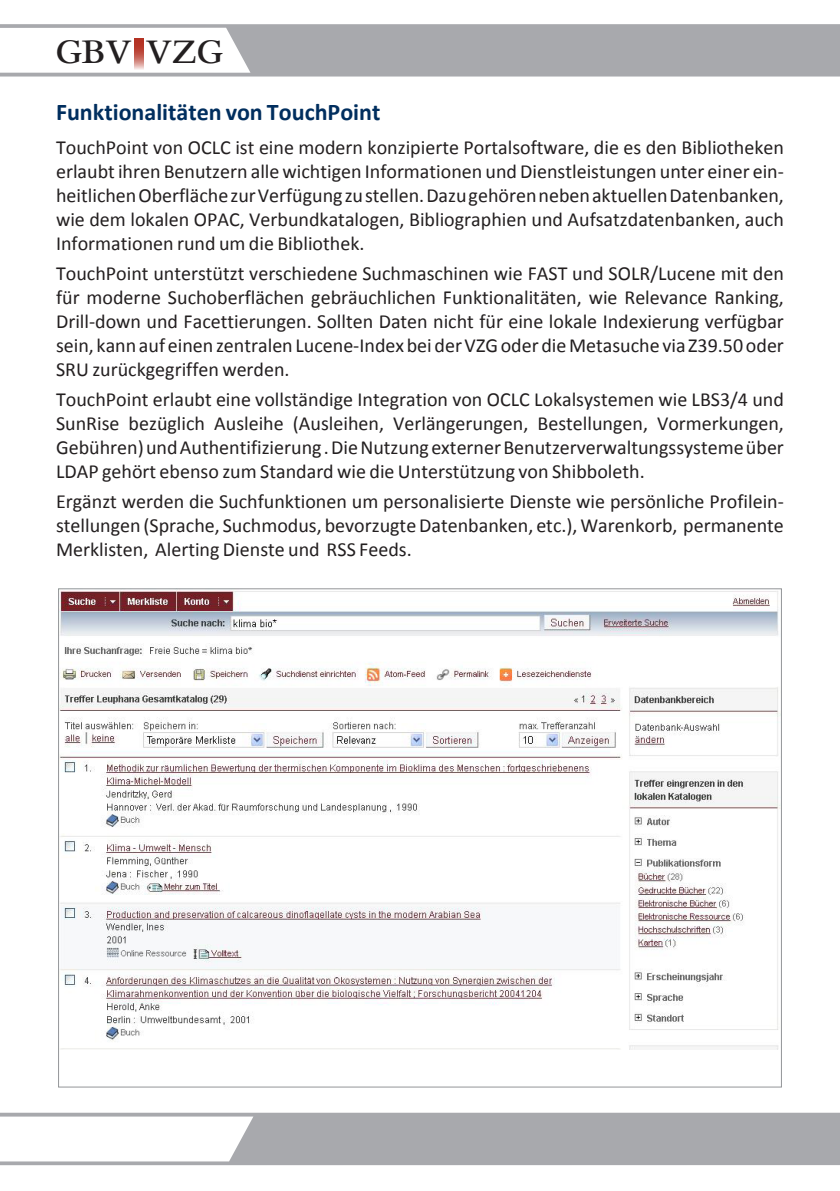
<style>
.page{position:relative;width:840px;height:1191px;background:#fff}
.page>*{position:absolute;margin:0;border:0;box-sizing:border-box;transform-origin:0 0}
.t1{font:600 36px "Bembo";color:#231f20}
.Überschrift_2{font:700 24px "Calibri";color:#002e5e}
.Brotschrift{font:20px/24px "Calibri";color:#231f20;text-align:justify}
</style>
<div class="page">
<svg style="left:0;top:24px;width:839px;height:53px;fill:#a8a9ad"></svg>
<svg style="left:0;top:1112px;width:839px;height:53px;fill:#a8a9ad"></svg>
<svg style="left:134px;top:38px;width:10px;height:32px"></svg>
<img style="left:60px;top:590px;width:719px;height:459px">
<h1 class="t1" style="left:56px;top:32px;width:169px">GBV VZG</h1>
<p class="Überschrift_2" style="left:56px;top:97px;width:326px">Funktionalitäten von TouchPoint</p>
<p class="Brotschrift" style="left:56px;top:134px;width:729px">TouchPoint von OCLC ist eine modern konzipierte Portalsoftware, die es den Bibliotheken erlaubt ihren Benutzern alle wichtigen Informationen und Dienstleistungen unter einer ein&shy;heitlichen Oberfläche zur Verfügung zu stellen. Dazu gehören neben aktuellen Datenbanken, wie dem lokalen OPAC, Verbundkatalogen, Bibliographien und Aufsatzdatenbanken, auch Informationen rund um die Bibliothek.</p>
<p class="Brotschrift" style="left:56px;top:260px;width:729px">TouchPoint unterstützt verschiedene Suchmaschinen wie FAST und SOLR/Lucene mit den für moderne Suchoberflächen gebräuchlichen Funktionalitäten, wie Relevance Ranking, Drill-down und Facettierungen. Sollten Daten nicht für eine lokale Indexierung verfügbar sein, kann auf einen zentralen Lucene-Index bei der VZG oder die Metasuche via Z39.50 oder SRU zurückgegriffen werden.</p>
<p class="Brotschrift" style="left:56px;top:386px;width:729px">TouchPoint erlaubt eine vollständige Integration von OCLC Lokalsystemen wie LBS3/4 und SunRise bezüglich Ausleihe (Ausleihen, Verlängerungen, Bestellungen, Vormerkungen, Gebühren) und Authentifizierung . Die Nutzung externer Benutzerverwaltungssysteme über LDAP gehört ebenso zum Standard wie die Unterstützung von Shibboleth.</p>
<p class="Brotschrift" style="left:56px;top:488px;width:729px">Ergänzt werden die Suchfunktionen um personalisierte Dienste wie persönliche Profilein&shy;stellungen (Sprache, Suchmodus, bevorzugte Datenbanken, etc.), Warenkorb, permanente Merklisten, Alerting Dienste und RSS Feeds.</p>
</div>
